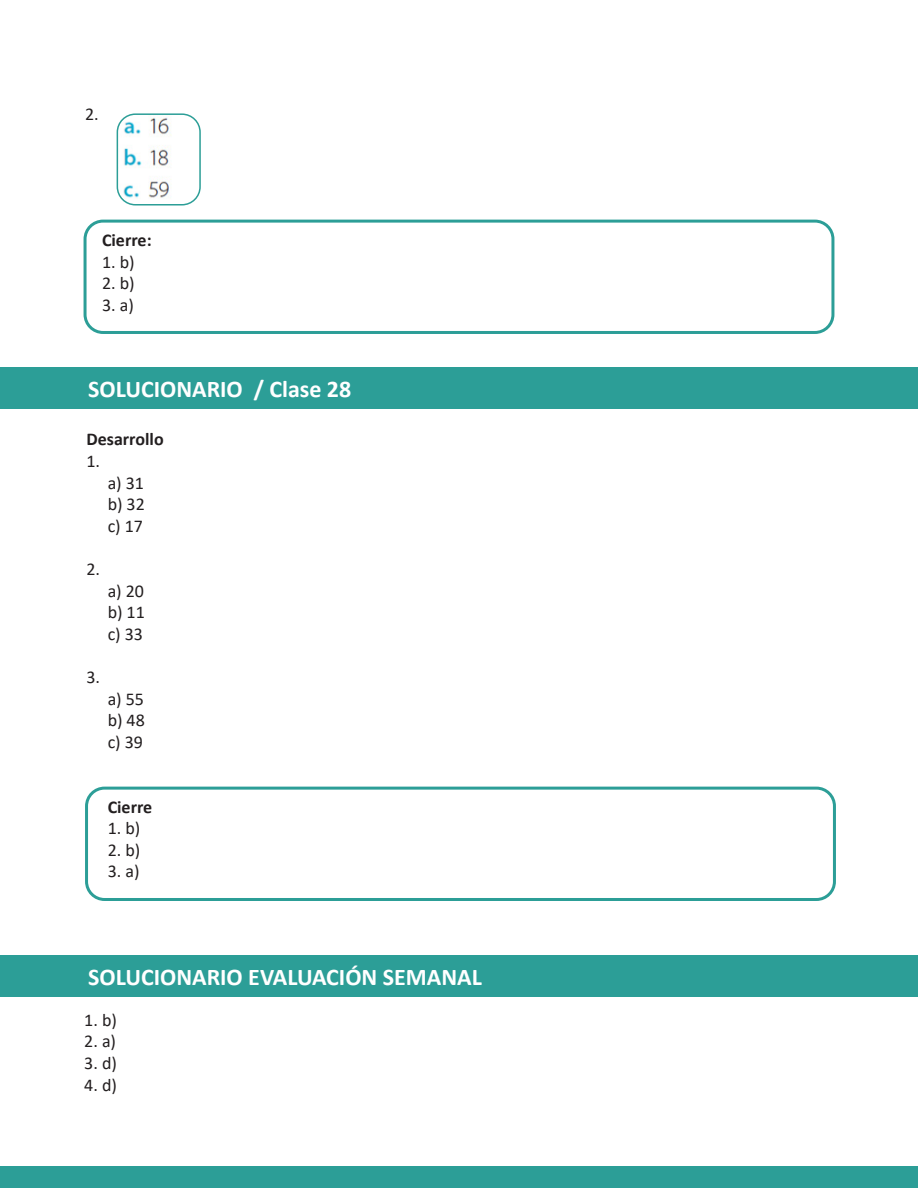
<style>
.page{position:relative;width:918px;height:1188px;background:#fff}
.page>*{position:absolute;margin:0;border:0;box-sizing:border-box;transform-origin:0 0}
.t1{font:700 24px "Calibri";color:#fff}
.t2{font:18px "Calibri";color:#231f20}
.t3{font:700 18px "Calibri";color:#231f20}
</style>
<div class="page">
<div style="left:84px;top:220px;width:750px;height:114px;border:3px solid #2c9e97;border-radius:18px"></div>
<div style="left:85px;top:787px;width:751px;height:114px;border:3px solid #2c9e97;border-radius:18px"></div>
<div style="left:0;top:368px;width:918px;height:41px;background:#2c9e97"></div>
<div style="left:0;top:1167px;width:918px;height:21px;background:#2c9e97"></div>
<img style="left:117px;top:116px;width:81px;height:87px">
<div style="left:117px;top:113px;width:84px;height:93px;border:2px solid #2c9e97;border-radius:18px"></div>
<div style="left:0;top:955px;width:918px;height:41px;background:#2c9e97"></div>
<p class="t2" style="left:85px;top:102px;width:15px">2.</p>
<p class="t3" style="left:102px;top:227px;width:51px">Cierre:</p>
<p class="t2" style="left:102px;top:249px;width:34px">1. b)</p>
<p class="t2" style="left:102px;top:271px;width:34px">2. b)</p>
<p class="t2" style="left:102px;top:293px;width:33px">3. a)</p>
<p class="t1" style="left:88px;top:372px;width:265px">SOLUCIONARIO / Clase 28</p>
<p class="t3" style="left:86px;top:427px;width:79px">Desarrollo</p>
<p class="t2" style="left:86px;top:449px;width:15px">1.</p>
<p class="t2" style="left:108px;top:470px;width:38px">a) 31</p>
<p class="t2" style="left:108px;top:492px;width:39px">b) 32</p>
<p class="t2" style="left:108px;top:513px;width:37px">c) 17</p>
<p class="t2" style="left:86px;top:557px;width:15px">2.</p>
<p class="t2" style="left:108px;top:578px;width:38px">a) 20</p>
<p class="t2" style="left:108px;top:600px;width:39px">b) 11</p>
<p class="t2" style="left:108px;top:621px;width:37px">c) 33</p>
<p class="t2" style="left:86px;top:665px;width:15px">3.</p>
<p class="t2" style="left:108px;top:686px;width:38px">a) 55</p>
<p class="t2" style="left:108px;top:708px;width:39px">b) 48</p>
<p class="t2" style="left:108px;top:729px;width:37px">c) 39</p>
<p class="t3" style="left:108px;top:794px;width:46px">Cierre</p>
<p class="t2" style="left:108px;top:816px;width:34px">1. b)</p>
<p class="t2" style="left:108px;top:837px;width:34px">2. b)</p>
<p class="t2" style="left:108px;top:859px;width:33px">3. a)</p>
<h1 class="t1" style="left:88px;top:960px;width:395px">SOLUCIONARIO EVALUACIÓN SEMANAL</h1>
<p class="t2" style="left:84px;top:1007px;width:34px">1. b)</p>
<p class="t2" style="left:84px;top:1029px;width:33px">2. a)</p>
<p class="t2" style="left:84px;top:1051px;width:34px">3. d)</p>
<p class="t2" style="left:84px;top:1072px;width:34px">4. d)</p>
</div>
